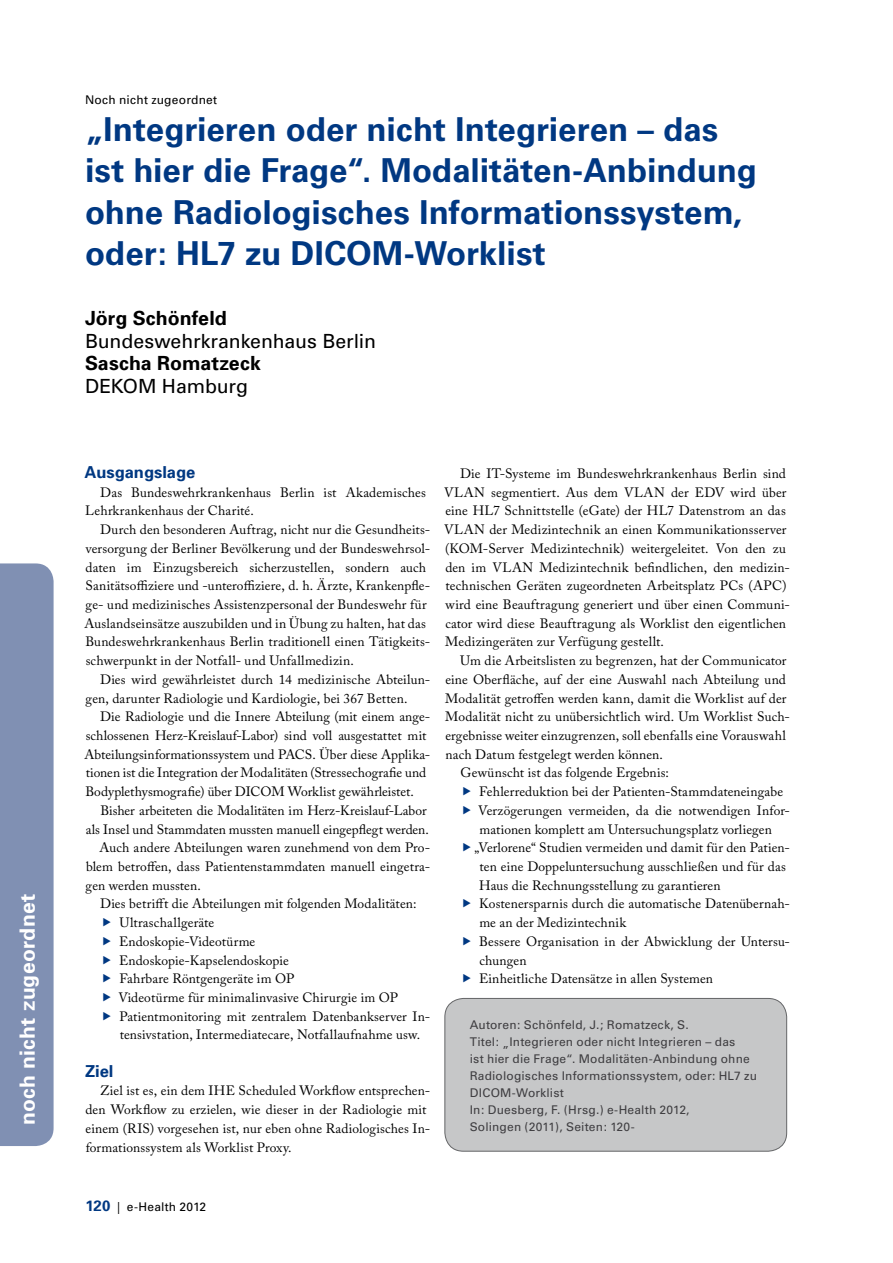
<style>
.page{position:relative;width:893px;height:1263px;background:#fff}
.page>*{position:absolute;margin:0;border:0;box-sizing:border-box;transform-origin:0 0}
.t1{font:700 33px/41.2px "Univers S";letter-spacing:-.005em;color:#003882}
.t2{font:700 21px "Univers";letter-spacing:.015em;color:#fff}
.t3{font:19.5px "Univers";letter-spacing:-.005em;color:#000}
.t4{font:700 19.5px "Univers";letter-spacing:.005em;color:#000}
.t5{font:700 16.5px "Univers";color:#003882}
.t6{font:13.5px/18.8px "Adobe Caslon Pro";letter-spacing:.01em;color:#000}
.t7{font:12px/17px "Univers S";letter-spacing:.015em;color:#3e3d40}
.t8{font:12px "Univers";letter-spacing:.02em;color:#000}
.s1{font-weight:700;font-size:15px;color:#003882}
</style>
<div class="page">
<div style="left:0;top:563px;width:54px;height:583px;background:#8090b3"></div>
<div style="left:445px;top:998px;width:342px;height:153px;background:#c6c7c8;border-radius:19px"></div>
<div style="left:444px;top:998px;width:343px;height:153px;border:1px solid #646567;border-radius:19px"></div>
<h2 class="t2" style="left:15px;top:1125px;width:233px;rotate:-90deg">noch nicht zugeordnet</h2>
<p class="t8" style="left:85px;top:93px;width:134px">Noch nicht zugeordnet</p>
<h1 class="t1" style="left:85px;top:109px;width:673px">„Integrieren oder nicht Integrieren – das ist hier die Frage“. Modalitäten-Anbindung ohne Radiologisches Informationssystem, oder: HL7 zu DICOM-Worklist</h1>
<h3 class="t4" style="left:85px;top:306px;width:143px">Jörg Schönfeld</h3>
<h3 class="t3" style="left:85px;top:329px;width:293px">Bundeswehrkrankenhaus Berlin</h3>
<h3 class="t4" style="left:85px;top:351px;width:177px">Sascha Romatzeck</h3>
<h3 class="t3" style="left:85px;top:374px;width:165px">DEKOM Hamburg</h3>
<p class="t5" style="left:84px;top:462px;width:112px">Ausgangslage</p>
<p class="t6" style="left:85px;top:483px;width:342px;text-indent:15px">Das Bundeswehrkrankenhaus Berlin ist Akademisches<br>Lehrkrankenhaus der Charité.</p>
<p class="t6" style="left:84px;top:520px;width:347px;text-indent:16px">Durch den besonderen Auftrag, nicht nur die Gesundheits&shy;versorgung der Berliner Bevölkerung und der Bundeswehrsol&shy;daten im Einzugsbereich sicherzustellen, sondern auch Sanitätsoffiziere und -unteroffiziere, d. h. Ärzte, Krankenpfle&shy;ge- und medizinisches Assistenzpersonal der Bundeswehr für Auslandseinsätze auszubilden und in Übung zu halten, hat das Bundeswehrkrankenhaus Berlin traditionell einen Tätigkeits&shy;schwerpunkt in der Notfall- und Unfallmedizin.</p>
<p class="t6" style="left:86px;top:670px;width:346px;text-indent:15px">Dies wird gewährleistet durch 14 medizinische Abteilun&shy;gen, darunter Radiologie und Kardiologie, bei 367 Betten.</p>
<p class="t6" style="left:84px;top:707px;width:347px;text-indent:16px">Die Radiologie und die Innere Abteilung (mit einem ange&shy;schlossenen Herz-Kreislauf-Labor) sind voll ausgestattet mit Abteilungsinformationssystem und PACS. Über diese Applika&shy;tionen ist die Integration der Modalitäten (Stressechografie und Bodyplethysmografie) über DICOM Worklist gewährleistet.</p>
<p class="t6" style="left:100px;top:801px;width:328px">Bisher arbeiteten die Modalitäten im Herz-Kreislauf-Labor</p>
<p class="t6" style="left:86px;top:819px;width:345px">als Insel und Stammdaten mussten manuell eingepflegt werden.</p>
<p class="t6" style="left:99px;top:838px;width:332px">Auch andere Abteilungen waren zunehmend von dem Pro-</p>
<p class="t6" style="left:86px;top:857px;width:346px">blem betroffen, dass Patientenstammdaten manuell eingetra-</p>
<p class="t6" style="left:86px;top:876px;width:117px">gen werden mussten.</p>
<p class="t6" style="left:100px;top:894px;width:318px">Dies betrifft die Abteilungen mit folgenden Modalitäten:</p>
<p class="t6" style="left:120px;top:913px;width:96px">Ultraschallgeräte</p>
<p class="t6" style="left:119px;top:932px;width:138px">Endoskopie-Videotürme</p>
<p class="t6" style="left:119px;top:950px;width:171px">Endoskopie-Kapselendoskopie</p>
<p class="t6" style="left:119px;top:969px;width:176px">Fahrbare Röntgengeräte im OP</p>
<p class="t6" style="left:118px;top:988px;width:281px">Videotürme für minimalinvasive Chirurgie im OP</p>
<p class="t6" style="left:119px;top:1007px;width:312px">Patientmonitoring mit zentralem Datenbankserver In-</p>
<p class="t6" style="left:120px;top:1025px;width:302px">tensivstation, Intermediatecare, Notfallaufnahme usw.</p>
<p class="t5" style="left:85px;top:1061px;width:30px">Ziel</p>
<p class="t6" style="left:86px;top:1081px;width:346px;text-indent:15px">Ziel ist es, ein dem IHE Scheduled Workflow entsprechen&shy;den Workflow zu erzielen, wie dieser in der Radiologie mit einem (RIS) vorgesehen ist, nur eben ohne Radiologisches In&shy;formationssystem als Worklist Proxy.</p>
<p class="t6" style="left:444px;top:464px;width:347px;text-indent:16px">Die IT-Systeme im Bundeswehrkrankenhaus Berlin sind VLAN segmentiert. Aus dem VLAN der EDV wird über eine HL7 Schnittstelle (eGate) der HL7 Datenstrom an das VLAN der Medizintechnik an einen Kommunikationsserver (KOM-Server Medizintechnik) weitergeleitet. Von den zu den im VLAN Medizintechnik befindlichen, den medizin&shy;technischen Geräten zugeordneten Arbeitsplatz PCs (APC) wird eine Beauftragung generiert und über einen Communi&shy;cator wird diese Beauftragung als Worklist den eigentlichen Medizingeräten zur Verfügung gestellt.</p>
<p class="t6" style="left:460px;top:651px;width:328px">Um die Arbeitslisten zu begrenzen, hat der Communicator</p>
<p class="t6" style="left:445px;top:670px;width:342px">eine Oberfläche, auf der eine Auswahl nach Abteilung und</p>
<p class="t6" style="left:445px;top:688px;width:343px">Modalität getroffen werden kann, damit die Worklist auf der</p>
<p class="t6" style="left:445px;top:707px;width:346px">Modalität nicht zu unübersichtlich wird. Um Worklist Such-</p>
<p class="t6" style="left:445px;top:726px;width:342px">ergebnisse weiter einzugrenzen, soll ebenfalls eine Vorauswahl</p>
<p class="t6" style="left:445px;top:745px;width:219px">nach Datum festgelegt werden können.</p>
<p class="t6" style="left:460px;top:763px;width:210px">Gewünscht ist das folgende Ergebnis:</p>
<p class="t6" style="left:479px;top:782px;width:305px">Fehlerreduktion bei der Patienten-Stammdateneingabe</p>
<p class="t6" style="left:478px;top:801px;width:313px">Verzögerungen vermeiden, da die notwendigen Infor-</p>
<p class="t6" style="left:479px;top:819px;width:294px">mationen komplett am Untersuchungsplatz vorliegen</p>
<p class="t6" style="left:475px;top:838px;width:317px">„Verlorene“ Studien vermeiden und damit für den Patien-</p>
<p class="t6" style="left:480px;top:857px;width:308px">ten eine Doppeluntersuchung ausschließen und für das</p>
<p class="t6" style="left:479px;top:876px;width:243px">Haus die Rechnungsstellung zu garantieren</p>
<p class="t6" style="left:479px;top:894px;width:312px">Kostenersparnis durch die automatische Datenübernah-</p>
<p class="t6" style="left:479px;top:913px;width:148px">me an der Medizintechnik</p>
<p class="t6" style="left:479px;top:932px;width:312px">Bessere Organisation in der Abwicklung der Untersu-</p>
<p class="t6" style="left:479px;top:950px;width:49px">chungen</p>
<p class="t6" style="left:479px;top:969px;width:236px">Einheitliche Datensätze in allen Systemen</p>
<p class="t7" style="left:470px;top:1016px;width:289px">Autoren: Schönfeld, J.; Romatzeck, S.<br>Titel: „Integrieren oder nicht Integrieren – das<br>ist hier die Frage“. Modalitäten-Anbindung ohne Radiologisches Informationssystem, oder: HL7 zu DICOM-Worklist<br>In: Duesberg, F. (Hrsg.) e-Health 2012,<br>Solingen (2011), Seiten: 120-</p>
<p class="t8" style="left:86px;top:1200px;width:122px"><span class="s1">120</span> | e-Health 2012</p>
</div>
